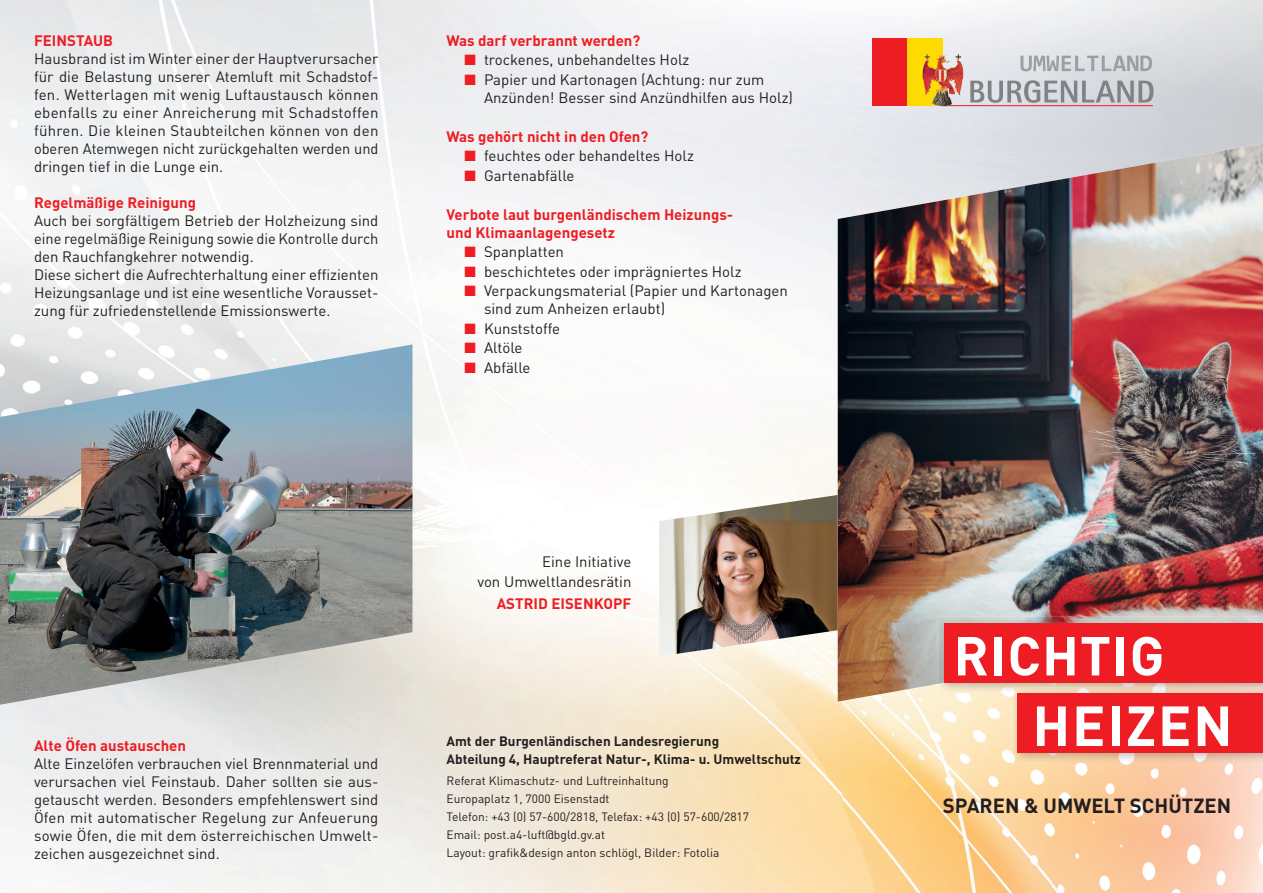
<style>
.page{position:relative;width:1263px;height:893px;background:#fff}
.page>*{position:absolute;margin:0;border:0;box-sizing:border-box;transform-origin:0 0}
.t1{font:700 55.5px "DIN";letter-spacing:.03em;color:#fff}
.t2{font:700 54px "DIN";letter-spacing:.02em;color:#fff}
.t3{font:700 20.25px "DIN";color:#231f20}
.t4{font:15px/18px "DIN";color:#231f20}
.t5{font:700 15px/18px "DIN";color:#ee1d23}
.t6{font:700 13.5px/18px "DIN";color:#231f20}
.t7{font:12px/18px "DIN";color:#231f20}
.s1{color:#ee1d23}
</style>
<div class="page">
<img style="left:158px;top:0;width:842px;height:210px">
<div style="left:157px;top:210px;width:681px;height:52px;background:#f6f7f7"></div>
<img style="left:0;top:262px;width:838px;height:421px">
<img style="left:0;top:683px;width:1052px;height:210px">
<img style="left:1052px;top:763px;width:211px;height:130px">
<img style="left:0;top:344px;width:412px;height:361px">
<div style="left:872px;top:38px;width:35px;height:68px;background:#ee1d23"></div>
<svg style="left:907px;top:38px;width:35px;height:68px;background:#eebc11"></svg>
<hr style="left:942px;top:105px;width:211px;height:1px;background:#ee1d23">
<img style="left:925px;top:54px;width:36px;height:6px">
<svg style="left:970px;top:80px;width:183px;height:23px;background:#b3b5ba"></svg>
<svg style="left:1020px;top:56px;width:132px;height:15px;background:#bfc2c5"></svg>
<img style="left:1011px;top:702px;width:252px;height:61px">
<div style="left:1018px;top:693px;width:245px;height:60px;background:#ee1d23"></div>
<img style="left:838px;top:144px;width:425px;height:558px">
<img style="left:938px;top:684px;width:325px;height:9px">
<img style="left:1018px;top:693px;width:245px;height:1px">
<img style="left:938px;top:617px;width:325px;height:67px">
<div style="left:944px;top:623px;width:319px;height:60px;background:#ee1d23"></div>
<img style="left:659px;top:495px;width:179px;height:161px">
<p class="t5" style="left:34px;top:31px;width:81px">FEINSTAUB</p>
<p class="t4" style="left:34px;top:49px;width:346px;text-align:justify">Hausbrand ist im Winter einer der Hauptverursacher für die Belastung unserer Atemluft mit Schadstof&shy;fen. Wetterlagen mit wenig Luftaustausch können ebenfalls zu einer Anreicherung mit Schadstoffen führen. Die kleinen Staubteilchen können von den oberen Atemwegen nicht zurückgehalten werden und dringen tief in die Lunge ein.</p>
<p class="t5" style="left:34px;top:193px;width:164px">Regelmäßige Reinigung</p>
<p class="t4" style="left:34px;top:211px;width:346px">Auch bei sorgfältigem Betrieb der Holzheizung sind eine regelmäßige Reinigung sowie die Kontrolle durch den Rauchfangkehrer notwendig.<br>Diese sichert die Aufrechterhaltung einer effizienten Heizungsanlage und ist eine wesentliche Vorausset&shy;zung für zufriedenstellende Emissionswerte.</p>
<p class="t5" style="left:446px;top:30px;width:195px">Was darf verbrannt werden?</p>
<p class="t4" style="left:464px;top:50px;width:226px"><span class="s1">■</span> trockenes, unbehandeltes Holz</p>
<p class="t4" style="left:484px;top:70px;width:310px;text-indent:-20px"><span class="s1">■</span> Papier und Kartonagen (Achtung: nur zum<br>Anzünden! Besser sind Anzündhilfen aus Holz)</p>
<p class="t5" style="left:446px;top:126px;width:203px">Was gehört nicht in den Ofen?</p>
<p class="t4" style="left:464px;top:146px;width:231px"><span class="s1">■</span> feuchtes oder behandeltes Holz</p>
<p class="t4" style="left:464px;top:166px;width:111px"><span class="s1">■</span> Gartenabfälle</p>
<p class="t5" style="left:446px;top:204px;width:288px">Verbote laut burgenländischem Heizungs&shy;und Klimaanlagengesetz</p>
<p class="t4" style="left:464px;top:242px;width:101px"><span class="s1">■</span> Spanplatten</p>
<p class="t4" style="left:464px;top:262px;width:279px"><span class="s1">■</span> beschichtetes oder imprägniertes Holz</p>
<p class="t4" style="left:484px;top:281px;width:305px;text-indent:-20px"><span class="s1">■</span> Verpackungsmaterial (Papier und Kartonagen sind zum Anheizen erlaubt)</p>
<p class="t4" style="left:464px;top:319px;width:97px"><span class="s1">■</span> Kunststoffe</p>
<p class="t4" style="left:464px;top:338px;width:60px"><span class="s1">■</span> Altöle</p>
<p class="t4" style="left:464px;top:358px;width:67px"><span class="s1">■</span> Abfälle</p>
<p class="t5" style="left:34px;top:736px;width:154px">Alte Öfen austauschen</p>
<p class="t4" style="left:34px;top:754px;width:346px;text-align:justify">Alte Einzelöfen verbrauchen viel Brennmaterial und verursachen viel Feinstaub. Daher sollten sie aus&shy;getauscht werden. Besonders empfehlenswert sind Öfen mit automatischer Regelung zur Anfeuerung sowie Öfen, die mit dem österreichischen Umwelt&shy;zeichen ausgezeichnet sind.</p>
<p class="t4" style="left:477px;top:552px;width:156px;line-height:19.5px;text-align:right">Eine Initiative<br>von Umweltlandesrätin</p>
<p class="t5" style="left:497px;top:594px;width:136px">ASTRID EISENKOPF</p>
<p class="t6" style="left:446px;top:731px;width:356px">Amt der Burgenländischen Landesregierung<br>Abteilung 4, Hauptreferat Natur-, Klima- u. Umweltschutz</p>
<p class="t7" style="left:446px;top:771px;width:304px">Referat Klimaschutz- und Luftreinhaltung<br>Europaplatz 1, 7000 Eisenstadt<br>Telefon: +43 (0) 57-600/2818, Telefax: +43 (0) 57-600/2817<br>Email: post.a4-luft@bgld.gv.at<br>Layout: grafik&amp;design anton schlögl, Bilder: Fotolia</p>
<h2 class="t2" style="left:953px;top:621px;width:213px">RICHTIG</h2>
<h1 class="t1" style="left:1032px;top:690px;width:202px">HEIZEN</h1>
<h3 class="t3" style="left:943px;top:793px;width:290px">SPAREN &amp; UMWELT SCHÜTZEN</h3>
</div>
